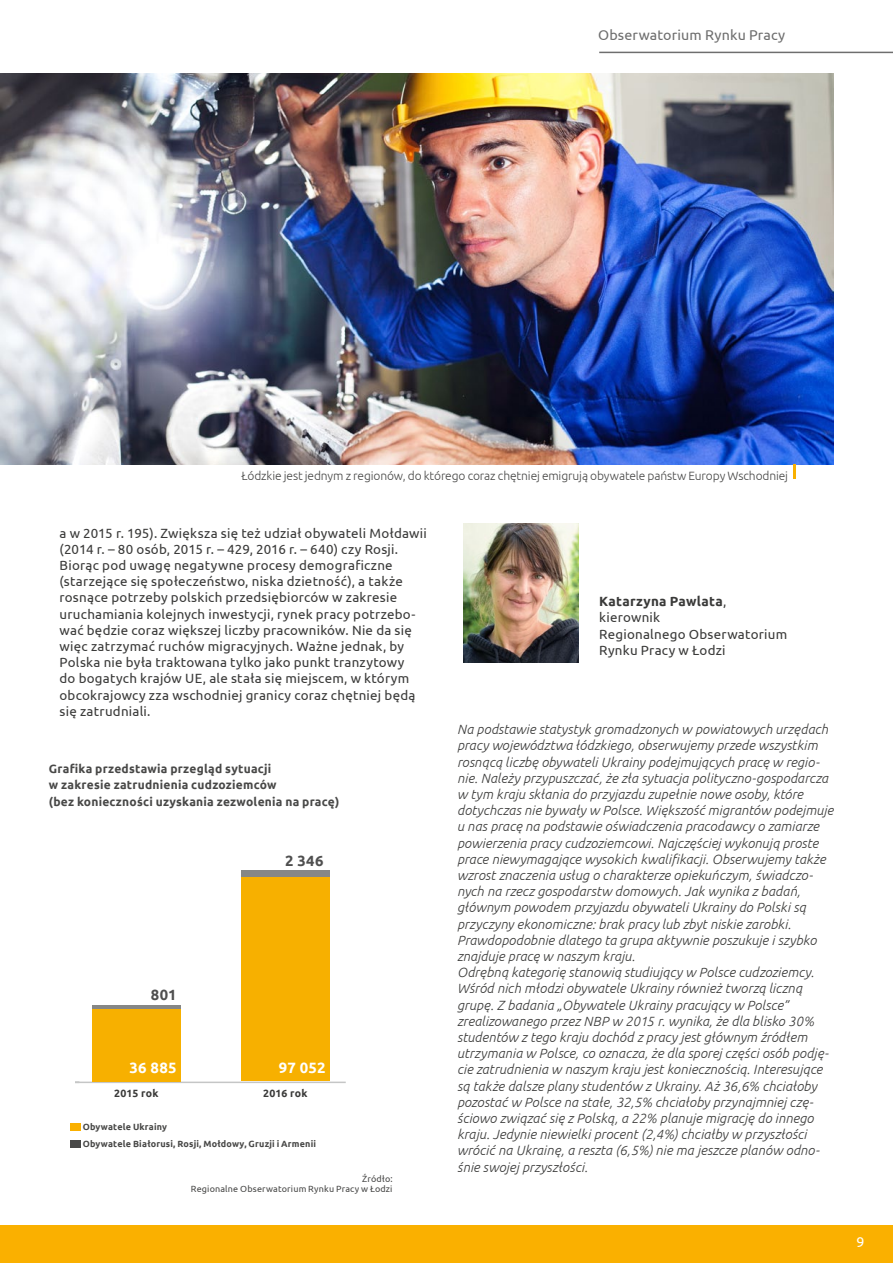
<style>
.page{position:relative;width:893px;height:1263px;background:#fff}
.page>*{position:absolute;margin:0;border:0;box-sizing:border-box;transform-origin:0 0}
.t1{font:700 15px "Ubuntu";letter-spacing:.015em;color:#fff}
.t2{font:700 14.85px "Ubuntu";letter-spacing:.025em;color:#4f4f4f}
.t3{font:14.25px "Ubuntu";letter-spacing:.01em;color:#6e6e6e}
.t4{font:14.25px "Ubuntu";color:#fff}
.t5{font:italic 300 13.35px/16.2px "Ubuntu";letter-spacing:.01em;color:#3a3a39}
.t6{font:13.35px/16.2px "Ubuntu";letter-spacing:.02em;color:#3a3a39}
.t7{font:700 12px/16.5px "Ubuntu";letter-spacing:.02em;color:#484847}
.t8{font:300 12px "Ubuntu";letter-spacing:-.01em;color:#484847}
.t9{font:700 10.5px "Ubuntu";letter-spacing:.025em;color:#3a3a39}
.t10{font:700 9px/17.1px "Ubuntu";letter-spacing:.02em;color:#484847}
.t11{font:9px/10.5px "Ubuntu";letter-spacing:.015em;color:#484847;text-align:right}
.s1{font-weight:700}
</style>
<div class="page">
<div style="left:241px;top:871px;width:88px;height:6px;background:#868786"></div>
<hr style="left:599px;top:52px;width:294px;height:1px;background:#6e6e6e">
<div style="left:0;top:1226px;width:893px;height:37px;background:#fab000"></div>
<img style="left:463px;top:523px;width:115px;height:140px">
<hr style="left:71px;top:1081px;width:275px;height:2px;background:#c5c6c6">
<div style="left:241px;top:878px;width:88px;height:203px;background:#f7b000"></div>
<hr style="left:92px;top:1005px;width:88px;height:4px;background:#868786">
<div style="left:92px;top:1009px;width:88px;height:72px;background:#f7b000"></div>
<div style="left:70px;top:1123px;width:11px;height:7px;background:#fab000"></div>
<div style="left:70px;top:1140px;width:11px;height:7px;background:#484847"></div>
<img style="left:0;top:73px;width:833px;height:391px">
<svg style="left:794px;top:464px;width:2px;height:15px"></svg>
<div style="left:56px;top:866px;width:18px;height:226px;background:#fff"></div>
<p class="t3" style="left:598px;top:26px;width:189px">Obserwatorium Rynku Pracy</p>
<p class="t8" style="left:241px;top:468px;width:548px">Łódzkie jest jednym z regionów, do którego coraz chętniej emigrują obywatele państw Europy Wschodniej</p>
<p class="t6" style="left:60px;top:524px;width:369px">a w 2015 r. 195). Zwiększa się też udział obywateli Mołdawii (2014 r. – 80 osób, 2015 r. – 429, 2016 r. – 640) czy Rosji.<br>Biorąc pod uwagę negatywne procesy demograficzne (starzejące się społeczeństwo, niska dzietność), a także rosnące potrzeby polskich przedsiębiorców w zakresie uruchamiania kolejnych inwestycji, rynek pracy potrzebo&shy;wać będzie coraz większej liczby pracowników. Nie da się więc zatrzymać ruchów migracyjnych. Ważne jednak, by Polska nie była traktowana tylko jako punkt tranzytowy<br>do bogatych krajów UE, ale stała się miejscem, w którym obcokrajowcy zza wschodniej granicy coraz chętniej będą się zatrudniali.</p>
<p class="t7" style="left:49px;top:760px;width:292px">Grafika przedstawia przegląd sytuacji<br>w zakresie zatrudnienia cudzoziemców<br>(bez konieczności uzyskania zezwolenia na pracę)</p>
<p class="t2" style="left:151px;top:985px;width:27px">801</p>
<p class="t1" style="left:129px;top:1059px;width:49px">36 885</p>
<p class="t2" style="left:285px;top:852px;width:40px">2 346</p>
<p class="t1" style="left:279px;top:1059px;width:48px">97 052</p>
<p class="t9" style="left:114px;top:1087px;width:46px">2015 rok</p>
<p class="t10" style="left:83px;top:1118px;width:235px">Obywatele Ukrainy<br>Obywatele Białorusi, Rosji, Mołdowy, Gruzji i Armenii</p>
<p class="t9" style="left:263px;top:1087px;width:46px">2016 rok</p>
<p class="t11" style="left:191px;top:1173px;width:203px">Źródło:<br>Regionalne Obserwatorium Rynku Pracy w Łodzi</p>
<p class="t6" style="left:599px;top:593px;width:190px"><span class="s1">Katarzyna Pawlata</span>, kierownik<br>Regionalnego Obserwatorium<br>Rynku Pracy w Łodzi</p>
<p class="t5" style="left:457px;top:721px;width:378px">Na podstawie statystyk gromadzonych w powiatowych urzędach pracy województwa łódzkiego, obserwujemy przede wszystkim rosnącą liczbę obywateli Ukrainy podejmujących pracę w regio&shy;nie. Należy przypuszczać, że zła sytuacja polityczno-gospodarcza w tym kraju skłania do przyjazdu zupełnie nowe osoby, które dotychczas nie bywały w Polsce. Większość migrantów podejmuje u nas pracę na podstawie oświadczenia pracodawcy o zamiarze powierzenia pracy cudzoziemcowi. Najczęściej wykonują proste prace niewymagające wysokich kwalifikacji. Obserwujemy także wzrost znaczenia usług o charakterze opiekuńczym, świadczo&shy;nych na rzecz gospodarstw domowych. Jak wynika z badań, głównym powodem przyjazdu obywateli Ukrainy do Polski są przyczyny ekonomiczne: brak pracy lub zbyt niskie zarobki.<br>Prawdopodobnie dlatego ta grupa aktywnie poszukuje i szybko znajduje pracę w naszym kraju.<br>Odrębną kategorię stanowią studiujący w Polsce cudzoziemcy.<br>Wśród nich młodzi obywatele Ukrainy również tworzą liczną grupę. Z badania „Obywatele Ukrainy pracujący w Polsce” zrealizowanego przez NBP w 2015 r. wynika, że dla blisko 30% studentów z tego kraju dochód z pracy jest głównym źródłem utrzymania w Polsce, co oznacza, że dla sporej części osób podję&shy;cie zatrudnienia w naszym kraju jest koniecznością. Interesujące są także dalsze plany studentów z Ukrainy. Aż 36,6% chciałoby pozostać w Polsce na stałe, 32,5% chciałoby przynajmniej czę&shy;ściowo związać się z Polską, a 22% planuje migrację do innego kraju. Jedynie niewielki procent (2,4%) chciałby w przyszłości wrócić na Ukrainę, a reszta (6,5%) nie ma jeszcze planów odno&shy;śnie swojej przyszłości.</p>
<p class="t4" style="left:856px;top:1234px;width:9px">9</p>
</div>
